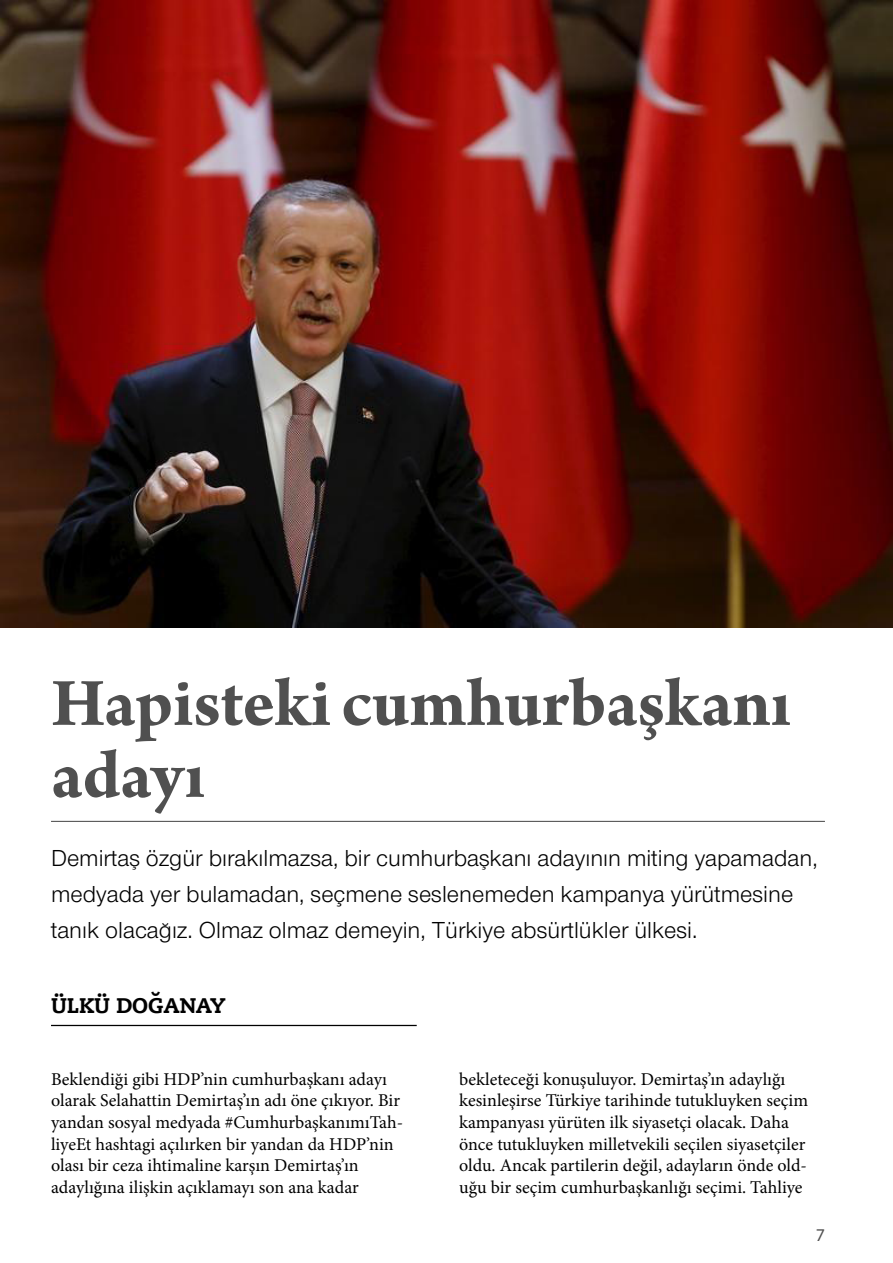
<style>
.page{position:relative;width:893px;height:1263px;background:#fff}
.page>*{position:absolute;margin:0;border:0;box-sizing:border-box;transform-origin:0 0}
.t1{font:700 72px/72px "Arno Pro";letter-spacing:-.005em;color:#505050}
.t2{font:500 24px/36px "Nimbus Sans Novus";color:#000}
.t3{font:700 21px "Caecilia LT Std Roman";color:#000}
.t4{font:18px/21.6px "Minion Pro";color:#000}
.t5{font:18px "Myriad Pro";color:#505050}
</style>
<div class="page">
<img style="left:0;top:0;width:893px;height:627px">
<hr style="left:51px;top:1025px;width:366px;height:1px;background:#000">
<hr style="left:51px;top:821px;width:774px;height:1px;background:#505050">
<h1 class="t1" style="left:51px;top:671px;width:741px">Hapisteki cumhurbaşkanı adayı</h1>
<h2 class="t2" style="left:51px;top:840px;width:768px">Demirtaş özgür bırakılmazsa, bir cumhurbaşkanı adayının miting yapamadan, medyada yer bulamadan, seçmene seslenemeden kampanya yürütmesine tanık olacağız. Olmaz olmaz demeyin, Türkiye absürtlükler ülkesi.</h2>
<p class="t3" style="left:51px;top:992px;width:176px">ÜLKÜ DOĞANAY</p>
<p class="t4" style="left:51px;top:1068px;width:354px">Beklendiği gibi HDP’nin cumhurbaşkanı adayı olarak Selahattin Demirtaş’ın adı öne çıkıyor. Bir yandan sosyal medyada #CumhurbaşkanımıTah&shy;liyeEt hashtagi açılırken bir yandan da HDP’nin olası bir ceza ihtimaline karşın Demirtaş’ın adaylığına ilişkin açıklamayı son ana kadar</p>
<p class="t4" style="left:459px;top:1068px;width:350px">bekleteceği konuşuluyor. Demirtaş’ın adaylığı kesinleşirse Türkiye tarihinde tutukluyken seçim kampanyası yürüten ilk siyasetçi olacak. Daha önce tutukluyken milletvekili seçilen siyasetçiler oldu. Ancak partilerin değil, adayların önde old&shy;uğu bir seçim cumhurbaşkanlığı seçimi. Tahliye</p>
<p class="t5" style="left:816px;top:1223px;width:11px">7</p>
</div>
